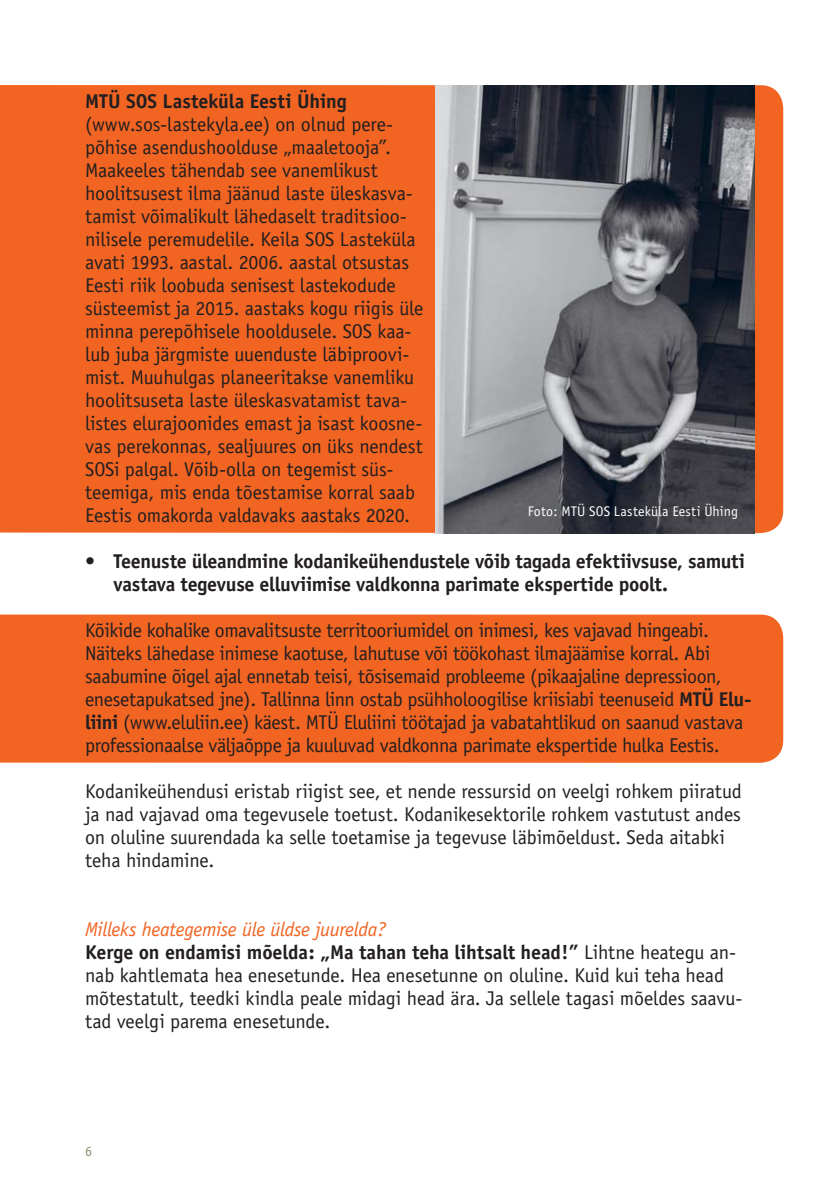
<style>
.page{position:relative;width:840px;height:1191px;background:#fff}
.page>*{position:absolute;margin:0;border:0;box-sizing:border-box;transform-origin:0 0}
.t1{font:20px/23px "Officina Sans";letter-spacing:-.015em;color:#231f20}
.t2{font:700 20px/23px "Officina Sans";letter-spacing:-.015em;color:#231f20}
.t3{font:14px "Officina Sans";letter-spacing:.01em;color:#fff}
.t4{font:14px "Officina Sans";color:#8f8d74}
.s1{font-weight:700}
.s2{font-style:italic;color:#f26422}
</style>
<div class="page">
<div style="left:0;top:85px;width:782px;height:448px;background:#f26422"></div>
<div style="left:0;top:614px;width:782px;height:149px;background:#f26422"></div>
<img style="left:435px;top:85px;width:319px;height:448px">
<p class="t2" style="left:85px;top:91px;width:263px">MTÜ SOS Lasteküla Eesti Ühing</p>
<p class="t1" style="left:85px;top:114px;width:340px">(www.sos-lastekyla.ee) on olnud pere&shy;põhise asendushoolduse „maaletooja”.<br>Maakeeles tähendab see vanemlikust hoolitsusest ilma jäänud laste üleskasva&shy;tamist võimalikult lähedaselt traditsioo&shy;nilisele peremudelile. Keila SOS Lasteküla avati 1993. aastal. 2006. aastal otsustas Eesti riik loobuda senisest lastekodude süsteemist ja 2015. aastaks kogu riigis üle minna perepõhisele hooldusele. SOS kaa&shy;lub juba järgmiste uuenduste läbiproovi&shy;mist. Muuhulgas planeeritakse vanemliku hoolitsuseta laste üleskasvatamist tava&shy;listes elurajoonides emast ja isast koosne&shy;vas perekonnas, sealjuures on üks nendest SOSi palgal. Võib-olla on tegemist süs&shy;teemiga, mis enda tõestamise korral saab Eestis omakorda valdavaks aastaks 2020.</p>
<p class="t2" style="left:113px;top:551px;width:632px;text-indent:-28px">• Teenuste üleandmine kodanikeühendustele võib tagada efektiivsuse, samuti vastava tegevuse elluviimise valdkonna parimate ekspertide poolt.</p>
<p class="t1" style="left:85px;top:620px;width:667px">Kõikide kohalike omavalitsuste territooriumidel on inimesi, kes vajavad hingeabi.<br>Näiteks lähedase inimese kaotuse, lahutuse või töökohast ilmajäämise korral. Abi saabumine õigel ajal ennetab teisi, tõsisemaid probleeme (pikaajaline depressioon, enesetapukatsed jne). Tallinna linn ostab psühholoogilise kriisiabi teenuseid <span class="s1">MTÜ Elu&shy;liini</span> (www.eluliin.ee) käest. MTÜ Eluliini töötajad ja vabatahtlikud on saanud vastava professionaalse väljaõppe ja kuuluvad valdkonna parimate ekspertide hulka Eestis.</p>
<p class="t1" style="left:85px;top:781px;width:657px">Kodanikeühendusi eristab riigist see, et nende ressursid on veelgi rohkem piiratud ja nad vajavad oma tegevusele toetust. Kodanikesektorile rohkem vastutust andes on oluline suurendada ka selle toetamise ja tegevuse läbimõeldust. Seda aitabki teha hindamine.</p>
<p class="t3" style="left:527px;top:506px;width:211px">Foto: MTÜ SOS Lasteküla Eesti Ühing</p>
<p class="t1" style="left:85px;top:919px;width:658px"><span class="s2">Milleks heategemise üle üldse juurelda?<br></span><span class="s1">Kerge on endamisi mõelda: „Ma tahan teha lihtsalt head!”</span> Lihtne heategu an&shy;nab kahtlemata hea enesetunde. Hea enesetunne on oluline. Kuid kui teha head mõtestatult, teedki kindla peale midagi head ära. Ja sellele tagasi mõeldes saavu&shy;tad veelgi parema enesetunde.</p>
<p class="t4" style="left:85px;top:1146px;width:8px">6</p>
</div>
